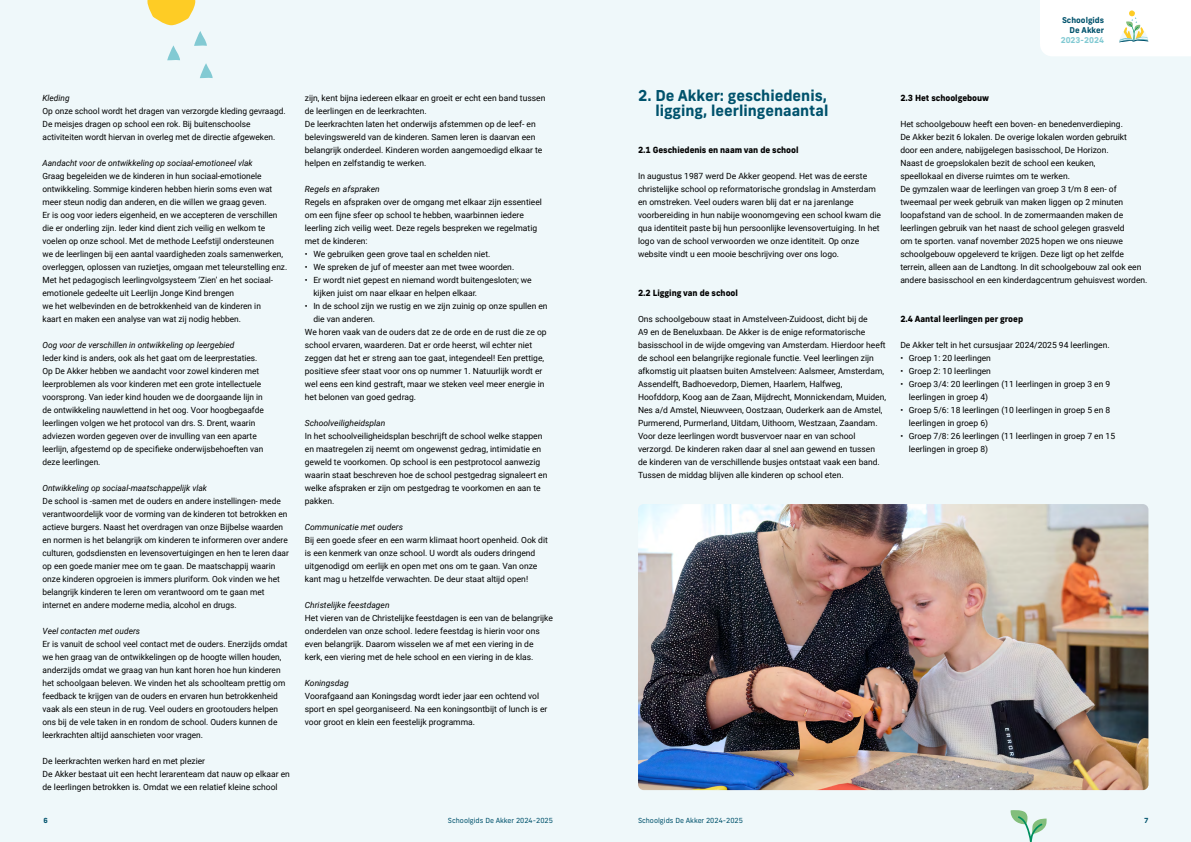
<style>
.page{position:relative;width:1191px;height:842px;background:#eff8fa}
.page>*{position:absolute;margin:0;border:0;box-sizing:border-box;transform-origin:0 0}
.t1{font:700 15px/15px "New Frank";color:#00526c;text-align:right}
.t2{font:8.5px/13px "Roboto";color:#000}
.t3{font:italic 8.5px "Roboto";color:#000}
.t4{font:800 8.5px "New Frank";letter-spacing:-.005em;color:#000}
.t5{font:700 8px/10px "New Frank";color:#00526c;text-align:right}
.t6{font:700 8px "New Frank";color:#82cad3}
.t7{font:7px "New Frank";color:#00526c}
.t8{font:700 7px "New Frank";color:#00526c}
</style>
<div class="page">
<div style="left:1040px;top:0;width:151px;height:56px;background:#fff"></div>
<svg style="left:194px;top:31px;width:13px;height:15px"></svg>
<svg style="left:200px;top:63px;width:13px;height:15px"></svg>
<svg style="left:167px;top:45px;width:13px;height:15px"></svg>
<svg style="left:147px;top:0;width:48px;height:25px"></svg>
<svg style="left:1010px;top:810px;width:36px;height:32px"></svg>
<img style="left:638px;top:504px;width:510px;height:286px">
<p class="t3" style="left:43px;top:92px;width:29px">Kleding</p>
<p class="t2" style="left:43px;top:104px;width:244px">Op onze school wordt het dragen van verzorgde kleding gevraagd.<br>De meisjes dragen op school een rok. Bij buitenschoolse activiteiten wordt hiervan in overleg met de directie afgeweken.</p>
<p class="t3" style="left:43px;top:157px;width:212px">Aandacht voor de ontwikkeling op sociaal-emotioneel vlak</p>
<p class="t2" style="left:43px;top:169px;width:246px">Graag begeleiden we de kinderen in hun sociaal-emotionele ontwikkeling. Sommige kinderen hebben hierin soms even wat meer steun nodig dan anderen, en die willen we graag geven.<br>Er is oog voor ieders eigenheid, en we accepteren de verschillen die er onderling zijn. Ieder kind dient zich veilig en welkom te voelen op onze school. Met de methode Leefstijl ondersteunen<br>we de leerlingen bij een aantal vaardigheden zoals samenwerken, overleggen, oplossen van ruzietjes, omgaan met teleurstelling enz.<br>Met het pedagogisch leerlingvolgsysteem ‘Zien’ en het sociaal&shy;emotionele gedeelte uit Leerlijn Jonge Kind brengen<br>we het welbevinden en de betrokkenheid van de kinderen in<br>kaart en maken een analyse van wat zij nodig hebben.</p>
<p class="t3" style="left:43px;top:339px;width:193px">Oog voor de verschillen in ontwikkeling op leergebied</p>
<p class="t2" style="left:43px;top:351px;width:223px">Ieder kind is anders, ook als het gaat om de leerprestaties.<br>Op De Akker hebben we aandacht voor zowel kinderen met leerproblemen als voor kinderen met een grote intellectuele voorsprong. Van ieder kind houden we de doorgaande lijn in de ontwikkeling nauwlettend in het oog. Voor hoogbegaafde leerlingen volgen we het protocol van drs. S. Drent, waarin adviezen worden gegeven over de invulling van een aparte leerlijn, afgestemd op de specifieke onderwijsbehoeften van deze leerlingen.</p>
<p class="t3" style="left:43px;top:482px;width:166px">Ontwikkeling op sociaal-maatschappelijk vlak</p>
<p class="t2" style="left:43px;top:494px;width:248px">De school is -samen met de ouders en andere instellingen- mede verantwoordelijk voor de vorming van de kinderen tot betrokken en actieve burgers. Naast het overdragen van onze Bijbelse waarden en normen is het belangrijk om kinderen te informeren over andere culturen, godsdiensten en levensovertuigingen en hen te leren daar op een goede manier mee om te gaan. De maatschappij waarin onze kinderen opgroeien is immers pluriform. Ook vinden we het belangrijk kinderen te leren om verantwoord om te gaan met internet en andere moderne media, alcohol en drugs.</p>
<p class="t3" style="left:43px;top:625px;width:99px">Veel contacten met ouders</p>
<p class="t2" style="left:43px;top:637px;width:246px">Er is vanuit de school veel contact met de ouders. Enerzijds omdat we hen graag van de ontwikkelingen op de hoogte willen houden, anderzijds omdat we graag van hun kant horen hoe hun kinderen het schoolgaan beleven. We vinden het als schoolteam prettig om feedback te krijgen van de ouders en ervaren hun betrokkenheid vaak als een steun in de rug. Veel ouders en grootouders helpen ons bij de vele taken in en rondom de school. Ouders kunnen de leerkrachten altijd aanschieten voor vragen.</p>
<p class="t2" style="left:43px;top:754px;width:249px">De leerkrachten werken hard en met plezier<br>De Akker bestaat uit een hecht lerarenteam dat nauw op elkaar en de leerlingen betrokken is. Omdat we een relatief kleine school</p>
<p class="t2" style="left:305px;top:91px;width:242px">zijn, kent bijna iedereen elkaar en groeit er echt een band tussen de leerlingen en de leerkrachten.<br>De leerkrachten laten het onderwijs afstemmen op de leef- en belevingswereld van de kinderen. Samen leren is daarvan een belangrijk onderdeel. Kinderen worden aangemoedigd elkaar te helpen en zelfstandig te werken.</p>
<p class="t3" style="left:305px;top:183px;width:76px">Regels en afspraken</p>
<p class="t2" style="left:305px;top:195px;width:239px">Regels en afspraken over de omgang met elkaar zijn essentieel om een fijne sfeer op school te hebben, waarbinnen iedere leerling zich veilig weet. Deze regels bespreken we regelmatig met de kinderen:</p>
<p class="t2" style="left:305px;top:247px;width:187px">• We gebruiken geen grove taal en schelden niet.</p>
<p class="t2" style="left:305px;top:260px;width:211px">• We spreken de juf of meester aan met twee woorden.</p>
<p class="t2" style="left:313px;top:273px;width:220px;text-indent:-8px">• Er wordt niet gepest en niemand wordt buitengesloten; we kijken juist om naar elkaar en helpen elkaar.</p>
<p class="t2" style="left:305px;top:299px;width:244px">• In de school zijn we rustig en we zijn zuinig op onze spullen en</p>
<p class="t2" style="left:313px;top:312px;width:63px">die van anderen.</p>
<p class="t2" style="left:305px;top:325px;width:243px">We horen vaak van de ouders dat ze de orde en de rust die ze op</p>
<p class="t2" style="left:305px;top:338px;width:229px">school ervaren, waarderen. Dat er orde heerst, wil echter niet</p>
<p class="t2" style="left:305px;top:351px;width:241px">zeggen dat het er streng aan toe gaat, integendeel! Een prettige,</p>
<p class="t2" style="left:305px;top:364px;width:239px">positieve sfeer staat voor ons op nummer 1. Natuurlijk wordt er</p>
<p class="t2" style="left:305px;top:377px;width:241px">wel eens een kind gestraft, maar we steken veel meer energie in</p>
<p class="t2" style="left:305px;top:390px;width:113px">het belonen van goed gedrag.</p>
<p class="t3" style="left:305px;top:417px;width:82px">Schoolveiligheidsplan</p>
<p class="t2" style="left:305px;top:429px;width:244px">In het schoolveiligheidsplan beschrijft de school welke stappen en maatregelen zij neemt om ongewenst gedrag, intimidatie en geweld te voorkomen. Op school is een pestprotocol aanwezig waarin staat beschreven hoe de school pestgedrag signaleert en welke afspraken er zijn om pestgedrag te voorkomen en aan te pakken.</p>
<p class="t3" style="left:305px;top:521px;width:100px">Communicatie met ouders</p>
<p class="t2" style="left:305px;top:533px;width:244px">Bij een goede sfeer en een warm klimaat hoort openheid. Ook dit is een kenmerk van onze school. U wordt als ouders dringend uitgenodigd om eerlijk en open met ons om te gaan. Van onze kant mag u hetzelfde verwachten. De deur staat altijd open!</p>
<p class="t3" style="left:305px;top:599px;width:86px">Christelijke feestdagen</p>
<p class="t2" style="left:305px;top:611px;width:250px">Het vieren van de Christelijke feestdagen is een van de belangrijke onderdelen van onze school. Iedere feestdag is hierin voor ons even belangrijk. Daarom wisselen we af met een viering in de kerk, een viering met de hele school en een viering in de klas.</p>
<p class="t3" style="left:305px;top:677px;width:45px">Koningsdag</p>
<p class="t2" style="left:305px;top:689px;width:244px">Voorafgaand aan Koningsdag wordt ieder jaar een ochtend vol sport en spel georganiseerd. Na een koningsontbijt of lunch is er voor groot en klein een feestelijk programma.</p>
<p class="t5" style="left:1062px;top:15px;width:43px">Schoolgids<br>De Akker</p>
<p class="t6" style="left:1060px;top:34px;width:45px">2023-2024</p>
<h1 class="t1" style="left:638px;top:88px;width:192px">2. De Akker: geschiedenis, ligging, leerlingenaantal</h1>
<p class="t4" style="left:638px;top:144px;width:162px">2.1 Geschiedenis en naam van de school</p>
<p class="t2" style="left:638px;top:169px;width:245px">In augustus 1987 werd De Akker geopend. Het was de eerste christelijke school op reformatorische grondslag in Amsterdam en omstreken. Veel ouders waren blij dat er na jarenlange voorbereiding in hun nabije woonomgeving een school kwam die qua identiteit paste bij hun persoonlijke levensovertuiging. In het logo van de school verwoorden we onze identiteit. Op onze website vindt u een mooie beschrijving over ons logo.</p>
<p class="t4" style="left:638px;top:287px;width:101px">2.2 Ligging van de school</p>
<p class="t2" style="left:638px;top:312px;width:250px">Ons schoolgebouw staat in Amstelveen-Zuidoost, dicht bij de<br>A9 en de Beneluxbaan. De Akker is de enige reformatorische basisschool in de wijde omgeving van Amsterdam. Hierdoor heeft de school een belangrijke regionale functie. Veel leerlingen zijn afkomstig uit plaatsen buiten Amstelveen: Aalsmeer, Amsterdam, Assendelft, Badhoevedorp, Diemen, Haarlem, Halfweg, Hoofddorp, Koog aan de Zaan, Mijdrecht, Monnickendam, Muiden, Nes a/d Amstel, Nieuwveen, Oostzaan, Ouderkerk aan de Amstel, Purmerend, Purmerland, Uitdam, Uithoorn, Westzaan, Zaandam.<br>Voor deze leerlingen wordt busvervoer naar en van school verzorgd. De kinderen raken daar al snel aan gewend en tussen de kinderen van de verschillende busjes ontstaat vaak een band.<br>Tussen de middag blijven alle kinderen op school eten.</p>
<p class="t4" style="left:900px;top:92px;width:90px">2.3 Het schoolgebouw</p>
<p class="t2" style="left:900px;top:117px;width:249px">Het schoolgebouw heeft een boven- en benedenverdieping.<br>De Akker bezit 6 lokalen. De overige lokalen worden gebruikt<br>door een andere, nabijgelegen basisschool, De Horizon.<br>Naast de groepslokalen bezit de school een keuken,<br>speellokaal en diverse ruimtes om te werken.<br>De gymzalen waar de leerlingen van groep 3 t/m 8 een- of tweemaal per week gebruik van maken liggen op 2 minuten loopafstand van de school. In de zomermaanden maken de leerlingen gebruik van het naast de school gelegen grasveld<br>om te sporten. vanaf november 2025 hopen we ons nieuwe schoolgebouw opgeleverd te krijgen. Deze ligt op het zelfde terrein, alleen aan de Landtong. In dit schoolgebouw zal ook een andere basisschool en een kinderdagcentrum gehuisvest worden.</p>
<p class="t4" style="left:900px;top:313px;width:124px">2.4 Aantal leerlingen per groep</p>
<p class="t2" style="left:900px;top:338px;width:211px">De Akker telt in het cursusjaar 2024/2025 94 leerlingen.</p>
<p class="t2" style="left:900px;top:351px;width:92px">• Groep 1: 20 leerlingen</p>
<p class="t2" style="left:900px;top:364px;width:92px">• Groep 2: 10 leerlingen</p>
<p class="t2" style="left:908px;top:377px;width:203px;text-indent:-8px">• Groep 3/4: 20 leerlingen (11 leerlingen in groep 3 en 9 leerlingen in groep 4)</p>
<p class="t2" style="left:908px;top:403px;width:203px;text-indent:-8px">• Groep 5/6: 18 leerlingen (10 leerlingen in groep 5 en 8 leerlingen in groep 6)</p>
<p class="t2" style="left:908px;top:429px;width:208px;text-indent:-8px">• Groep 7/8: 26 leerlingen (11 leerlingen in groep 7 en 15 leerlingen in groep 8)</p>
<p class="t8" style="left:43px;top:816px;width:6px">6</p>
<p class="t7" style="left:448px;top:816px;width:106px">Schoolgids De Akker 2024-2025</p>
<p class="t7" style="left:638px;top:816px;width:106px">Schoolgids De Akker 2024-2025</p>
<p class="t8" style="left:1144px;top:816px;width:6px">7</p>
</div>
